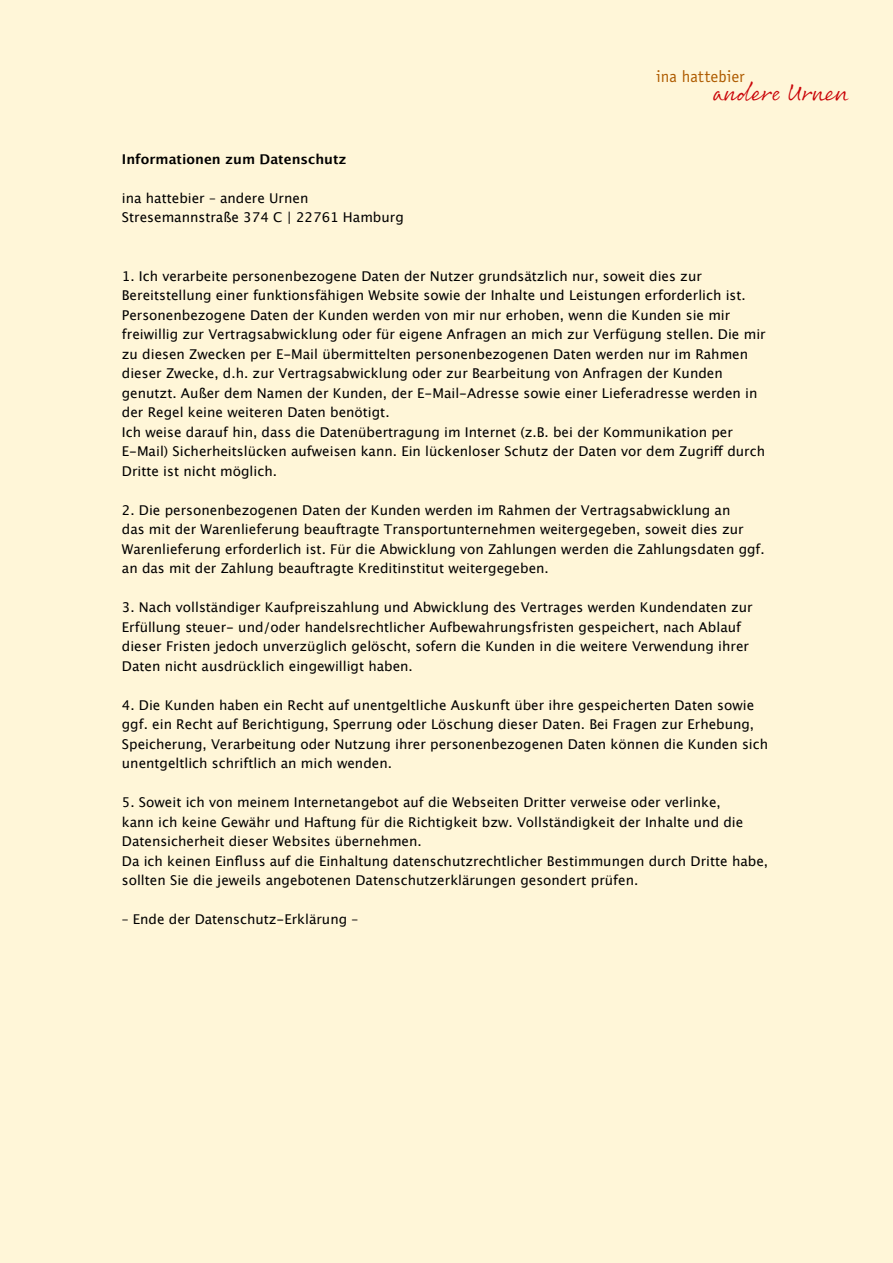
<style>
.page{position:relative;width:893px;height:1263px;background:#fff6d8}
.page>*{position:absolute;margin:0;border:0;box-sizing:border-box;transform-origin:0 0}
.t1{font:25.05px "Rollerscript Smooth";color:#ca0509}
.t2{font:17.1px "Officina Sans";letter-spacing:.01em;color:#af5c01}
.t3{font:13.5px/19.5px "Lucida Grande";color:#000}
.t4{font:700 13.5px "Lucida Grande";color:#000}
</style>
<div class="page">
<p class="t4" style="left:122px;top:148px;width:226px">Informationen zum Datenschutz</p>
<p class="t3" style="left:122px;top:188px;width:283px">ina hattebier – andere Urnen<br>Stresemannstraße 374 C | 22761 Hamburg</p>
<p class="t2" style="left:656px;top:67px;width:90px">ina hattebier</p>
<h1 class="t1" style="left:713px;top:77px;width:137px">andere Urnen</h1>
<p class="t3" style="left:122px;top:266px;width:645px">1. Ich verarbeite personenbezogene Daten der Nutzer grundsätzlich nur, soweit dies zur Bereitstellung einer funktionsfähigen Website sowie der Inhalte und Leistungen erforderlich ist.<br>Personenbezogene Daten der Kunden werden von mir nur erhoben, wenn die Kunden sie mir freiwillig zur Vertragsabwicklung oder für eigene Anfragen an mich zur Verfügung stellen. Die mir zu diesen Zwecken per E-Mail übermittelten personenbezogenen Daten werden nur im Rahmen dieser Zwecke, d.h. zur Vertragsabwicklung oder zur Bearbeitung von Anfragen der Kunden genutzt. Außer dem Namen der Kunden, der E-Mail-Adresse sowie einer Lieferadresse werden in der Regel keine weiteren Daten benötigt.<br>Ich weise darauf hin, dass die Datenübertragung im Internet (z.B. bei der Kommunikation per E-Mail) Sicherheitslücken aufweisen kann. Ein lückenloser Schutz der Daten vor dem Zugriff durch Dritte ist nicht möglich.</p>
<p class="t3" style="left:122px;top:500px;width:644px">2. Die personenbezogenen Daten der Kunden werden im Rahmen der Vertragsabwicklung an<br>das mit der Warenlieferung beauftragte Transportunternehmen weitergegeben, soweit dies zur Warenlieferung erforderlich ist. Für die Abwicklung von Zahlungen werden die Zahlungsdaten ggf. an das mit der Zahlung beauftragte Kreditinstitut weitergegeben.</p>
<p class="t3" style="left:122px;top:598px;width:632px">3. Nach vollständiger Kaufpreiszahlung und Abwicklung des Vertrages werden Kundendaten zur Erfüllung steuer- und/oder handelsrechtlicher Aufbewahrungsfristen gespeichert, nach Ablauf dieser Fristen jedoch unverzüglich gelöscht, sofern die Kunden in die weitere Verwendung ihrer Daten nicht ausdrücklich eingewilligt haben.</p>
<p class="t3" style="left:122px;top:695px;width:648px">4. Die Kunden haben ein Recht auf unentgeltliche Auskunft über ihre gespeicherten Daten sowie ggf. ein Recht auf Berichtigung, Sperrung oder Löschung dieser Daten. Bei Fragen zur Erhebung, Speicherung, Verarbeitung oder Nutzung ihrer personenbezogenen Daten können die Kunden sich unentgeltlich schriftlich an mich wenden.</p>
<p class="t3" style="left:122px;top:793px;width:648px">5. Soweit ich von meinem Internetangebot auf die Webseiten Dritter verweise oder verlinke,<br>kann ich keine Gewähr und Haftung für die Richtigkeit bzw. Vollständigkeit der Inhalte und die Datensicherheit dieser Websites übernehmen.<br>Da ich keinen Einfluss auf die Einhaltung datenschutzrechtlicher Bestimmungen durch Dritte habe, sollten Sie die jeweils angebotenen Datenschutzerklärungen gesondert prüfen.</p>
<p class="t3" style="left:122px;top:910px;width:238px">– Ende der Datenschutz-Erklärung –</p>
</div>
